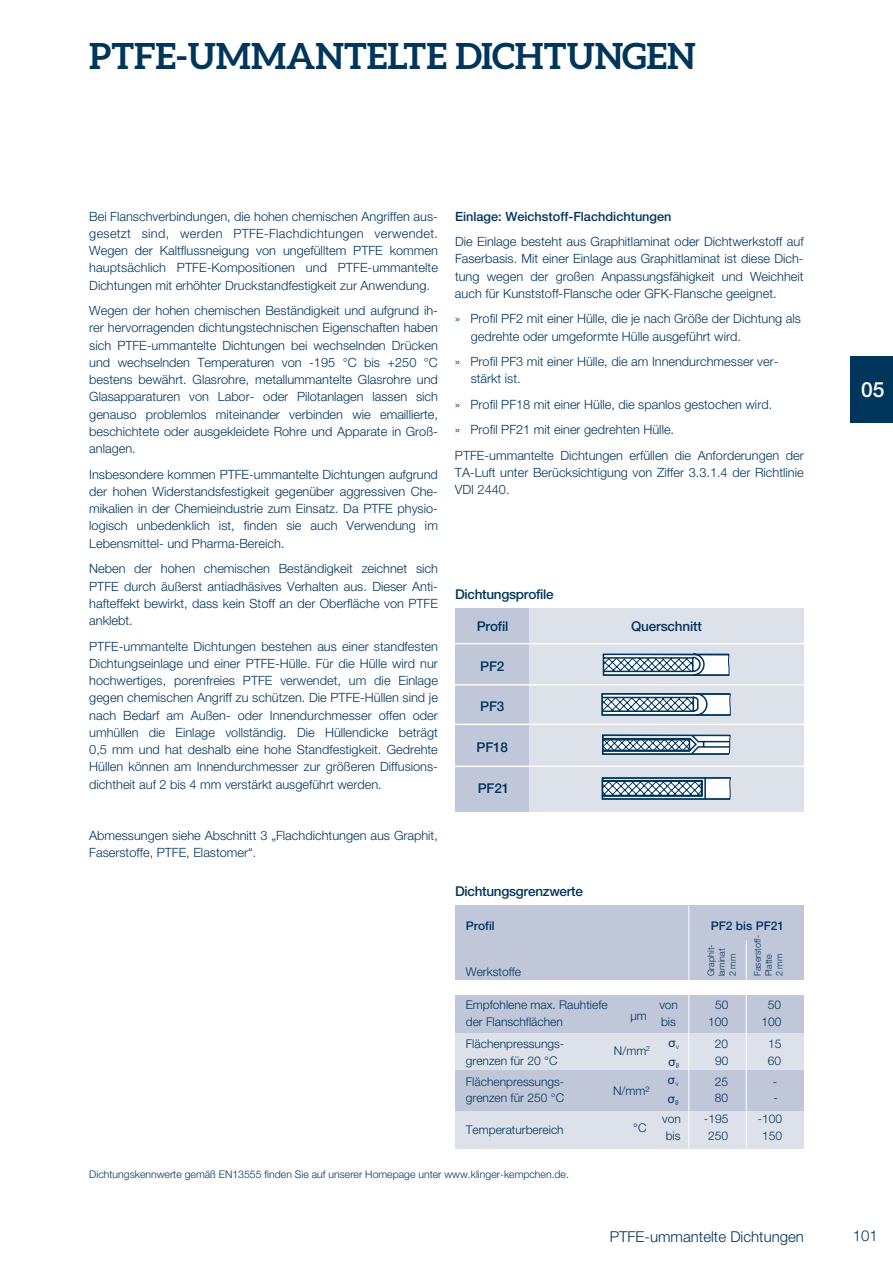
<style>
.page{position:relative;width:893px;height:1263px;background:#fff}
.page>*{position:absolute;margin:0;border:0;box-sizing:border-box;transform-origin:0 0}
.t1{font:700 36px "Aleo";color:#00355c}
.t2{font:700 21px "Helvetica Neue LT Pro";color:#fff}
.t3{font:15px "Helvetica Neue LT Pro";color:#00355c}
.t4{font:700 13.5px "Helvetica Neue LT Pro";letter-spacing:-.02em;color:#00355c}
.t5{font:12.75px/17.2px "Helvetica Neue LT Pro";color:#00355c;text-align:justify}
.t6{font:700 12.75px "Helvetica Neue LT Pro";color:#00355c}
.t7{font:12px "Helvetica Neue LT Pro";color:#00355c}
.t8{font:700 12px "Helvetica Neue LT Pro";color:#00355c}
.t9{font:12px/18.8px "Arial";color:#00355c;text-align:justify}
.t10{font:10.5px "Helvetica Neue LT Pro";color:#00355c}
.t11{font:9px/10.8px "Helvetica Neue LT Pro";color:#00355c}
</style>
<div class="page">
<div style="left:455px;top:608px;width:349px;height:204px;background:#c0c7d8"></div>
<div style="left:529px;top:608px;width:275px;height:204px;background:#dde1e9"></div>
<div style="left:455px;top:906px;width:349px;height:242px;background:#c0c7d8"></div>
<div style="left:455px;top:981px;width:349px;height:14px;background:#fff"></div>
<div style="left:455px;top:1033px;width:349px;height:37px;background:#dde1e9"></div>
<div style="left:455px;top:1111px;width:349px;height:37px;background:#dde1e9"></div>
<hr style="left:455px;top:766px;width:349px;height:1px;background:#fff">
<hr style="left:455px;top:724px;width:349px;height:1px;background:#fff">
<hr style="left:455px;top:684px;width:349px;height:1px;background:#fff">
<hr style="left:455px;top:643px;width:349px;height:1px;background:#fff">
<svg style="left:602px;top:653px;width:128px;height:23px;background:#96abbb"></svg>
<svg style="left:602px;top:734px;width:129px;height:21px;background:#7f99ac"></svg>
<svg style="left:601px;top:777px;width:130px;height:23px;background:#859eb0"></svg>
<svg style="left:601px;top:693px;width:130px;height:23px;background:#94aaba"></svg>
<div style="left:851px;top:356px;width:42px;height:67px;background:#00355c"></div>
<hr style="left:688px;top:906px;width:1px;height:242px;background:#fff">
<hr style="left:746px;top:941px;width:1px;height:207px;background:#fff">
<h1 class="t1" style="left:89px;top:40px;width:608px">PTFE-UMMANTELTE DICHTUNGEN</h1>
<p class="t5" style="left:89px;top:209px;width:350px">Bei Flanschverbindungen, die hohen chemischen Angriffen aus&shy;gesetzt sind, werden PTFE-Flachdichtungen verwendet.<br>Wegen der Kaltflussneigung von ungefülltem PTFE kommen hauptsächlich PTFE-Kompositionen und PTFE-ummantelte Dichtungen mit erhöhter Druckstandfestigkeit zur Anwendung.</p>
<p class="t5" style="left:89px;top:304px;width:350px">Wegen der hohen chemischen Beständigkeit und aufgrund ih&shy;rer hervorragenden dichtungstechnischen Eigenschaften haben sich PTFE-ummantelte Dichtungen bei wechselnden Drücken und wechselnden Temperaturen von -195 °C bis +250 °C bestens bewährt. Glasrohre, metallummantelte Glasrohre und Glasapparaturen von Labor- oder Pilotanlagen lassen sich genauso problemlos miteinander verbinden wie emaillierte, beschichtete oder ausgekleidete Rohre und Apparate in Groß&shy;anlagen.</p>
<p class="t5" style="left:89px;top:467px;width:350px">Insbesondere kommen PTFE-ummantelte Dichtungen aufgrund der hohen Widerstandsfestigkeit gegenüber aggressiven Che&shy;mikalien in der Chemieindustrie zum Einsatz. Da PTFE physio&shy;logisch unbedenklich ist, finden sie auch Verwendung im Lebensmittel- und Pharma-Bereich.</p>
<p class="t5" style="left:89px;top:562px;width:350px">Neben der hohen chemischen Beständigkeit zeichnet sich PTFE durch äußerst antiadhäsives Verhalten aus. Dieser Anti&shy;hafteffekt bewirkt, dass kein Stoff an der Oberfläche von PTFE anklebt.</p>
<p class="t5" style="left:89px;top:639px;width:350px">PTFE-ummantelte Dichtungen bestehen aus einer standfesten Dichtungseinlage und einer PTFE-Hülle. Für die Hülle wird nur hochwertiges, porenfreies PTFE verwendet, um die Einlage gegen chemischen Angriff zu schützen. Die PTFE-Hüllen sind je nach Bedarf am Außen- oder Innendurchmesser offen oder umhüllen die Einlage vollständig. Die Hüllendicke beträgt 0,5 mm und hat deshalb eine hohe Standfestigkeit. Gedrehte Hüllen können am Innendurchmesser zur größeren Diffusions&shy;dichtheit auf 2 bis 4 mm verstärkt ausgeführt werden.</p>
<p class="t5" style="left:89px;top:828px;width:350px">Abmessungen siehe Abschnitt 3 „Flachdichtungen aus Graphit,<br>Faserstoffe, PTFE, Elastomer“.</p>
<p class="t6" style="left:455px;top:211px;width:218px">Einlage: Weichstoff-Flachdichtungen</p>
<p class="t5" style="left:455px;top:235px;width:350px">Die Einlage besteht aus Graphitlaminat oder Dichtwerkstoff auf Faserbasis. Mit einer Einlage aus Graphitlaminat ist diese Dich&shy;tung wegen der großen Anpassungsfähigkeit und Weichheit auch für Kunststoff-Flansche oder GFK-Flansche geeignet.</p>
<p class="t5" style="left:471px;top:312px;width:332px;text-indent:-16px">» Profil PF2 mit einer Hülle, die je nach Größe der Dichtung als gedrehte oder umgeformte Hülle ausgeführt wird.</p>
<p class="t5" style="left:471px;top:355px;width:309px;text-indent:-16px">» Profil PF3 mit einer Hülle, die am Innendurchmesser ver&shy;stärkt ist.</p>
<p class="t5" style="left:455px;top:393px;width:350px;line-height:25.5px;text-align:left">» Profil PF18 mit einer Hülle, die spanlos gestochen wird.<br>» Profil PF21 mit einer gedrehten Hülle.<br>PTFE-ummantelte Dichtungen erfüllen die Anforderungen der</p>
<p class="t5" style="left:455px;top:466px;width:350px">TA-Luft unter Berücksichtigung von Ziffer 3.3.1.4 der Richtlinie<br>VDI 2440.</p>
<p class="t4" style="left:455px;top:589px;width:100px">Dichtungsprofile</p>
<p class="t4" style="left:477px;top:621px;width:33px">Profil</p>
<p class="t4" style="left:480px;top:661px;width:26px">PF2</p>
<p class="t4" style="left:480px;top:701px;width:26px">PF3</p>
<p class="t4" style="left:477px;top:742px;width:33px">PF18</p>
<p class="t4" style="left:478px;top:784px;width:33px">PF21</p>
<p class="t4" style="left:455px;top:886px;width:130px">Dichtungsgrenzwerte</p>
<p class="t4" style="left:631px;top:622px;width:72px">Querschnitt</p>
<p class="t8" style="left:466px;top:921px;width:30px">Profil</p>
<p class="t7" style="left:466px;top:967px;width:57px">Werkstoffe</p>
<p class="t7" style="left:466px;top:1000px;width:143px">Empfohlene max. Rauhtiefe</p>
<p class="t7" style="left:659px;top:1000px;width:20px">von</p>
<p class="t7" style="left:715px;top:1000px;width:15px">50</p>
<p class="t7" style="left:768px;top:1000px;width:15px">50</p>
<p class="t7" style="left:466px;top:1017px;width:98px">der Flanschflächen</p>
<p class="t7" style="left:661px;top:1017px;width:16px">bis</p>
<p class="t7" style="left:708px;top:1017px;width:22px">100</p>
<p class="t7" style="left:761px;top:1017px;width:22px">100</p>
<p class="t7" style="left:466px;top:1040px;width:100px">Flächenpressungs-</p>
<p class="t7" style="left:715px;top:1040px;width:15px">20</p>
<p class="t7" style="left:768px;top:1040px;width:15px">15</p>
<p class="t7" style="left:466px;top:1056px;width:93px">grenzen für 20 °C</p>
<p class="t7" style="left:715px;top:1056px;width:15px">90</p>
<p class="t7" style="left:768px;top:1056px;width:15px">60</p>
<p class="t7" style="left:466px;top:1077px;width:100px">Flächenpressungs-</p>
<p class="t7" style="left:715px;top:1077px;width:15px">25</p>
<p class="t7" style="left:773px;top:1077px;width:6px">-</p>
<p class="t7" style="left:466px;top:1094px;width:100px">grenzen für 250 °C</p>
<p class="t7" style="left:715px;top:1094px;width:15px">80</p>
<p class="t7" style="left:773px;top:1094px;width:6px">-</p>
<p class="t7" style="left:662px;top:1114px;width:20px">von</p>
<p class="t7" style="left:704px;top:1114px;width:26px">-195</p>
<p class="t7" style="left:758px;top:1114px;width:26px">-100</p>
<p class="t7" style="left:466px;top:1126px;width:99px">Temperaturbereich</p>
<p class="t7" style="left:666px;top:1131px;width:16px">bis</p>
<p class="t7" style="left:708px;top:1131px;width:22px">250</p>
<p class="t7" style="left:762px;top:1131px;width:22px">150</p>
<p class="t8" style="left:711px;top:921px;width:75px">PF2 bis PF21</p>
<p class="t11" style="left:707px;top:976px;width:33px;rotate:-90deg">Graphit&shy;laminat<br>2 mm</p>
<p class="t11" style="left:754px;top:976px;width:43px;rotate:-90deg">Faserstoff-<br>Platte<br>2 mm</p>
<p class="t7" style="left:630px;top:1011px;width:18px">µm</p>
<p class="t7" style="left:614px;top:1046px;width:37px">N/mm<sup>2</sup></p>
<p class="t7" style="left:613px;top:1086px;width:38px">N/mm²</p>
<p class="t9" style="left:668px;top:1034px;width:13px">σ<sub>v </sub>σ<sub>ϑ </sub>σ<sub>v </sub>σ<sub>ϑ</sub></p>
<p class="t7" style="left:633px;top:1123px;width:15px">°C</p>
<p class="t10" style="left:89px;top:1170px;width:481px">Dichtungskennwerte gemäß EN13555 finden Sie auf unserer Homepage unter www.klinger-kempchen.de.</p>
<h2 class="t2" style="left:861px;top:382px;width:25px">05</h2>
<p class="t3" style="left:610px;top:1231px;width:196px">PTFE-ummantelte Dichtungen</p>
<p class="t3" style="left:853px;top:1231px;width:27px">101</p>
</div>
